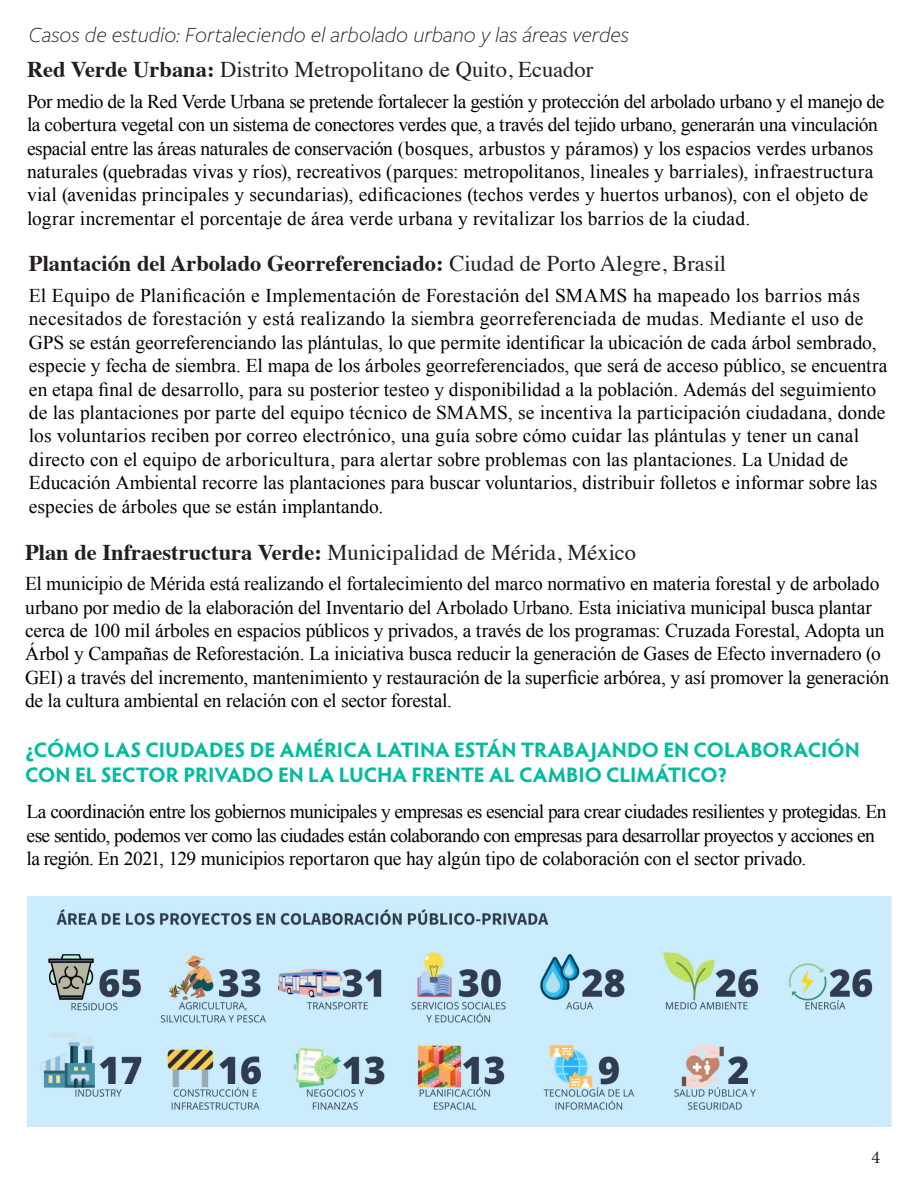
<style>
.page{position:relative;width:918px;height:1188px;background:#fff}
.page>*{position:absolute;margin:0;border:0;box-sizing:border-box;transform-origin:0 0}
.t1{font:22.5px "Times";color:#231f20}
.t2{font:700 22.5px "Times";color:#231f20}
.t3{font:italic 300 22.5px "Freight Sans Pro";color:#231f20}
.t4{font:700 21px/25.2px "Hypatia Sans Pro";color:#00bb9e}
.t5{font:19.5px/23.4px "Times New Roman";letter-spacing:-.005em;color:#000}
.t6{font:19.5px/23.4px "Times New Roman";letter-spacing:-.03em;color:#000}
.t7{font:18px "Minion Pro";color:#231f20}
.s1{font-weight:700}
.s2{font-weight:400}
</style>
<div class="page">
<img style="left:27px;top:897px;width:864px;height:229px">
<p class="t3" style="left:29px;top:20px;width:602px">Casos de estudio: Fortaleciendo el arbolado urbano y las áreas verdes</p>
<p class="t1" style="left:27px;top:49px;width:568px"><span class="s1">Red Verde Urbana:</span> Distrito Metropolitano de Quito, Ecuador</p>
<p class="t5" style="left:27px;top:89px;width:859px">Por medio de la Red Verde Urbana se pretende fortalecer la gestión y protección del arbolado urbano y el manejo de la cobertura vegetal con un sistema de conectores verdes que, a través del tejido urbano, generarán una vinculación espacial entre las áreas naturales de conservación (bosques, arbustos y páramos) y los espacios verdes urbanos naturales (quebradas vivas y ríos), recreativos (parques: metropolitanos, lineales y barriales), infraestructura vial (avenidas principales y secundarias), edificaciones (techos verdes y huertos urbanos), con el objeto de lograr incrementar el porcentaje de área verde urbana y revitalizar los barrios de la ciudad.</p>
<p class="t2" style="left:29px;top:242px;width:699px">Plantación del Arbolado Georreferenciado: <span class="s2">Ciudad de Porto Alegre, Brasil</span></p>
<p class="t5" style="left:29px;top:283px;width:860px">El Equipo de Planificación e Implementación de Forestación del SMAMS ha mapeado los barrios más necesitados de forestación y está realizando la siembra georreferenciada de mudas. Mediante el uso de GPS se están georreferenciando las plántulas, lo que permite identificar la ubicación de cada árbol sembrado, especie y fecha de siembra. El mapa de los árboles georreferenciados, que será de acceso público, se encuentra en etapa final de desarrollo, para su posterior testeo y disponibilidad a la población. Además del seguimiento de las plantaciones por parte del equipo técnico de SMAMS, se incentiva la participación ciudadana, donde los voluntarios reciben por correo electrónico, una guía sobre cómo cuidar las plántulas y tener un canal directo con el equipo de arboricultura, para alertar sobre problemas con las plantaciones. La Unidad de Educación Ambiental recorre las plantaciones para buscar voluntarios, distribuir folletos e informar sobre las especies de árboles que se están implantando.</p>
<p class="t1" style="left:25px;top:531px;width:613px"><span class="s1">Plan de Infraestructura Verde:</span> Municipalidad de Mérida, México</p>
<p class="t5" style="left:25px;top:572px;width:866px">El municipio de Mérida está realizando el fortalecimiento del marco normativo en materia forestal y de arbolado urbano por medio de la elaboración del Inventario del Arbolado Urbano. Esta iniciativa municipal busca plantar cerca de 100 mil árboles en espacios públicos y privados, a través de los programas: Cruzada Forestal, Adopta un Árbol y Campañas de Reforestación. La iniciativa busca reducir la generación de Gases de Efecto invernadero (o GEI) a través del incremento, mantenimiento y restauración de la superficie arbórea, y así promover la generación de la cultura ambiental en relación con el sector forestal.</p>
<p class="t4" style="left:25px;top:736px;width:836px">¿CÓMO LAS CIUDADES DE AMÉRICA LATINA ESTÁN TRABAJANDO EN COLABORACIÓN<br>CON EL SECTOR PRIVADO EN LA LUCHA FRENTE AL CAMBIO CLIMÁTICO?</p>
<p class="t6" style="left:27px;top:800px;width:861px">La coordinación entre los gobiernos municipales y empresas es esencial para crear ciudades resilientes y protegidas. En ese sentido, podemos ver como las ciudades están colaborando con empresas para desarrollar proyectos y acciones en la región. En 2021, 129 municipios reportaron que hay algún tipo de colaboración con el sector privado.</p>
<p class="t7" style="left:872px;top:1145px;width:10px">4</p>
</div>
